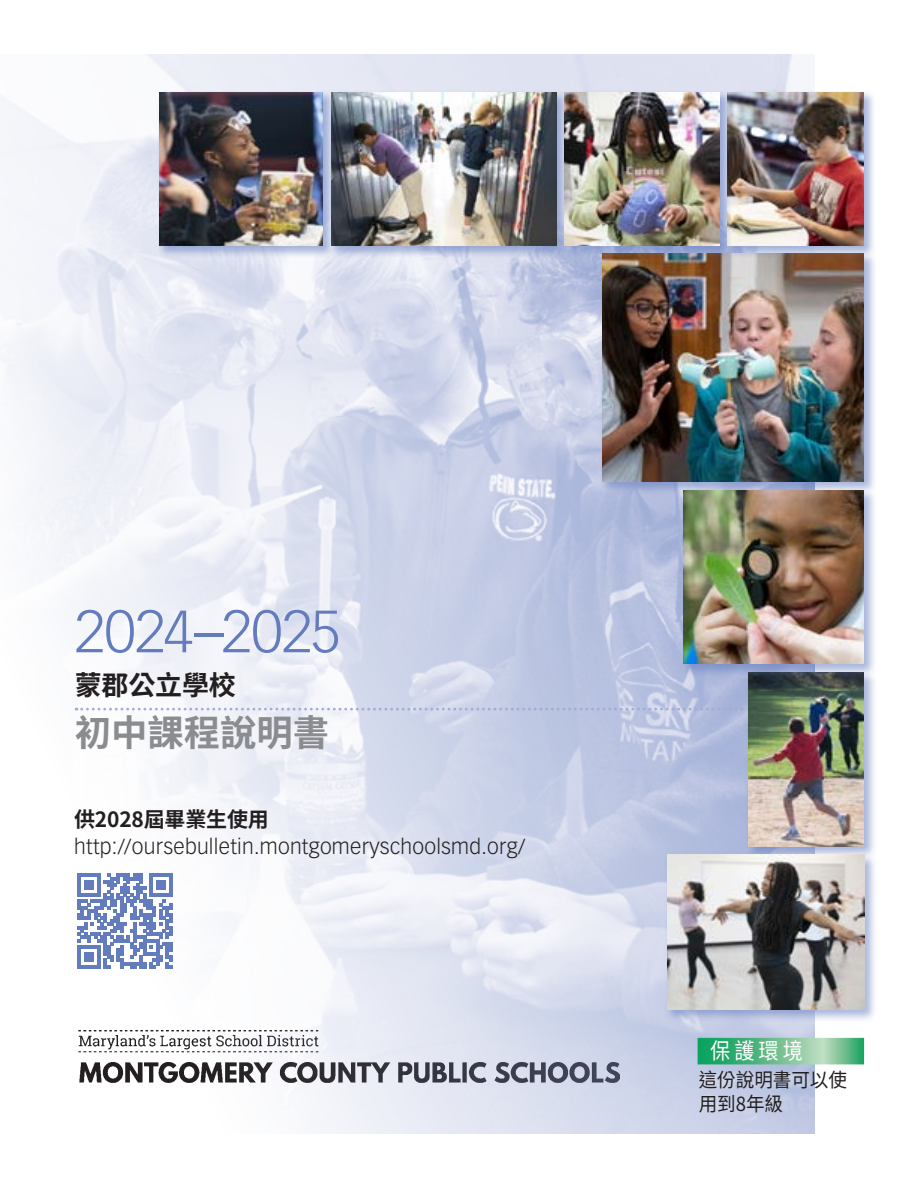
<style>
.page{position:relative;width:918px;height:1188px;background:#fff}
.page>*{position:absolute;margin:0;border:0;box-sizing:border-box;transform-origin:0 0}
.t1{font:300 58.5px "Vectora LT Std";letter-spacing:-.005em;color:#637cbe}
.t2{font:700 36.3px "Source Han Sans TW";color:#8a8c8f}
.t3{font:700 27px "Source Han Sans TW";letter-spacing:-.005em;color:#231f20}
.t4{font:22.35px "Source Han Sans TW";color:#fff;scale:.9 1}
.t5{font:300 21px/27.2px "Vectora LT Std";letter-spacing:.015em;color:#231f20}
.t6{font:19.65px/24.8px "Source Han Sans TW";letter-spacing:-.005em;color:#231f20;scale:.95 1}
.s1{font-family:"Source Han Sans TW";font-weight:700}
</style>
<div class="page">
<img style="left:0;top:54px;width:814px;height:1080px">
<svg style="left:698px;top:1038px;width:166px;height:26px;background:#5fbb88"></svg>
<div style="left:697px;top:1070px;width:162px;height:46px;background:#fff;opacity:.38"></div>
<div style="left:599px;top:250px;width:278px;height:244px;background:#637cbe;opacity:.55"></div>
<img style="left:602px;top:258px;width:262px;height:223px">
<div style="left:745px;top:669px;width:132px;height:190px;background:#637cbe;opacity:.55"></div>
<img style="left:749px;top:677px;width:115px;height:169px">
<div style="left:680px;top:487px;width:197px;height:190px;background:#637cbe;opacity:.55"></div>
<img style="left:684px;top:490px;width:180px;height:174px">
<div style="left:664px;top:851px;width:213px;height:171px;background:#637cbe;opacity:.55"></div>
<img style="left:667px;top:855px;width:197px;height:154px">
<div style="left:725px;top:89px;width:151px;height:169px;background:#637cbe;opacity:.55"></div>
<img style="left:732px;top:92px;width:132px;height:154px">
<div style="left:328px;top:89px;width:241px;height:169px;background:#637cbe;opacity:.55"></div>
<img style="left:335px;top:92px;width:222px;height:154px">
<div style="left:562px;top:89px;width:170px;height:169px;background:#637cbe;opacity:.55"></div>
<img style="left:565px;top:92px;width:155px;height:154px">
<div style="left:156px;top:89px;width:179px;height:169px;background:#637cbe;opacity:.55"></div>
<img style="left:159px;top:92px;width:164px;height:154px">
<svg style="left:76px;top:708px;width:666px;height:3px"></svg>
<svg style="left:78px;top:874px;width:94px;height:94px"></svg>
<p class="t1" style="left:75px;top:598px;width:267px">2024–2025</p>
<p class="t3" style="left:75px;top:670px;width:163px">蒙郡公立學校</p>
<p class="t2" style="left:75px;top:712px;width:256px">初中課程說明書</p>
<p class="t5" style="left:74px;top:806px;width:453px"><span class="s1">供2028屆畢業生使用</span>http://oursebulletin.montgomeryschoolsmd.org/</p>
<p class="t4" style="left:710px;top:1038px;width:104px">保護環境</p>
<p class="t6" style="left:699px;top:1067px;width:158px">這份說明書可以使用到8年級</p>
</div>
